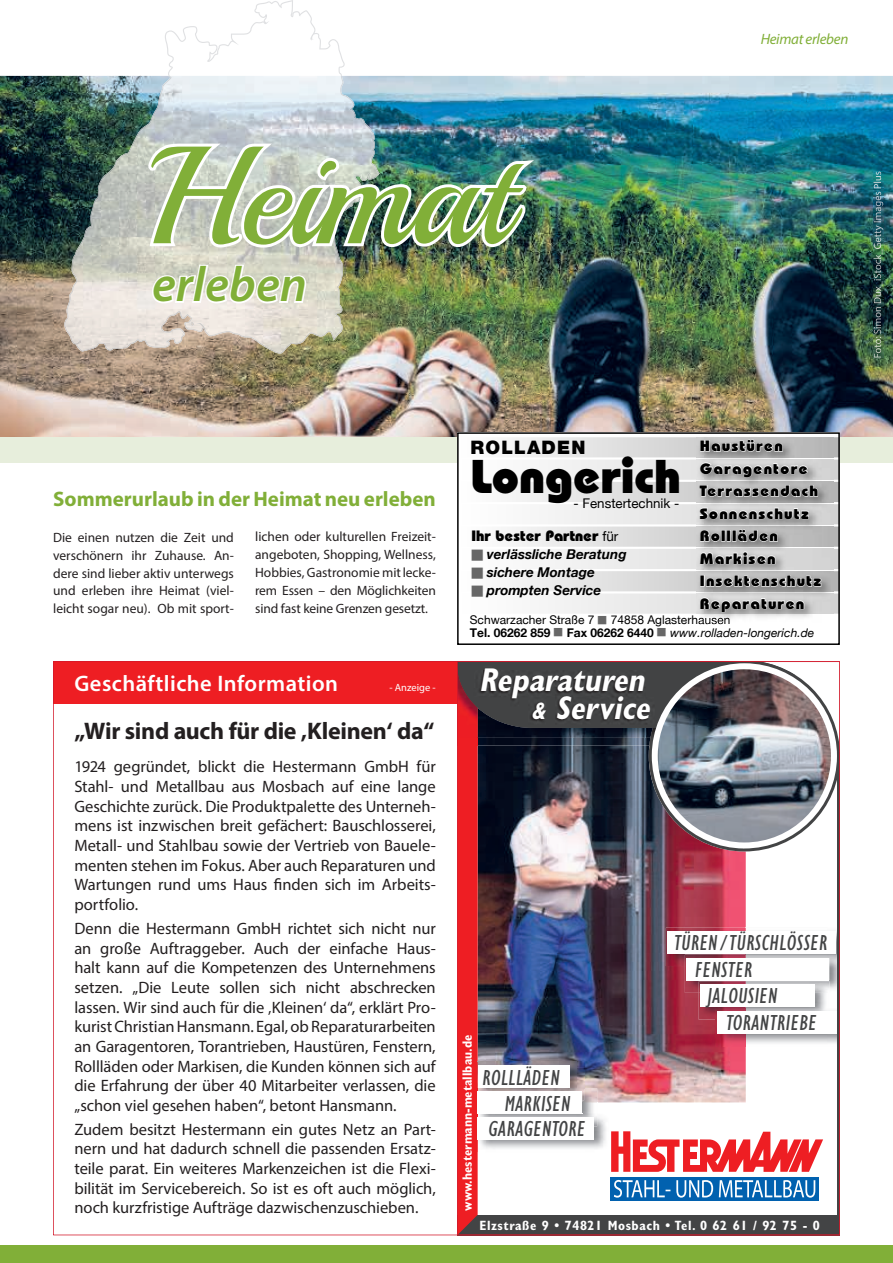
<style>
.page{position:relative;width:893px;height:1263px;background:#fff}
.page>*{position:absolute;margin:0;border:0;box-sizing:border-box;transform-origin:0 0}
.t1{font:138.45px "Playball";color:#81af38}
.t2{font:italic 600 49.5px "Myriad Pro";color:#81af38}
.t3{font:800 47.25px "Bauhaus";color:#000}
.t4{font:italic 700 condensed 33px/27.6px "Gill Sans";color:#fff;text-align:right;scale:.96 1}
.t5{font:700 24px "Myriad Pro";letter-spacing:-.015em;color:#231f20}
.t6{font:600 22.5px "Myriad Pro";letter-spacing:.02em;color:#fff}
.t7{font:condensed 22.35px "Gill Sans";color:#434445}
.t8{font:700 21px "Myriad Pro";color:#81af38}
.t9{font:900 18.45px "Helvetica Neue";letter-spacing:.065em;color:#000}
.t10{font:16.5px/19.6px "Myriad Pro";letter-spacing:-.005em;color:#231f20;text-align:justify}
.t11{font:800 15px/22.5px "Bauhaus";letter-spacing:.07em;color:#000;scale:1.05 1}
.t12{font:800 15px "Bauhaus";color:#000}
.t13{font:italic 15px "Myriad Pro";letter-spacing:-.02em;color:#81af38}
.t14{font:13.5px/18px "Myriad Pro";letter-spacing:-.01em;color:#231f20;text-align:justify}
.t15{font:italic 700 13.5px/18px "Helvetica Neue";color:#000}
.t16{font:700 condensed 13.5px "Gill Sans";letter-spacing:.04em;color:#fff}
.t17{font:700 condensed 13.5px "Gill Sans";color:#fff}
.t18{font:13.35px "Helvetica Neue";color:#000}
.t19{font:12px "Helvetica Neue";color:#000}
.t20{font:italic 12px "Helvetica Neue";color:#000}
.t21{font:700 12px "Helvetica Neue";color:#000}
.t22{font:10.5px "Myriad Pro";color:#fff}
.s1{font-family:"Helvetica Neue";font-weight:400;font-size:13.5px}
.s2{font-size:23.85px}
</style>
<div class="page">
<img style="left:0;top:75px;width:893px;height:1161px">
<img style="left:333px;top:76px;width:47px;height:64px">
<div style="left:0;top:1245px;width:893px;height:18px;background:#81af38"></div>
<div style="left:0;top:437px;width:893px;height:26px;background:#e7eedc"></div>
<img style="left:65px;top:76px;width:107px;height:274px">
<svg style="left:165px;top:0;width:180px;height:76px"></svg>
<img style="left:340px;top:76px;width:38px;height:64px">
<img style="left:145px;top:140px;width:407px;height:112px">
<svg style="left:151px;top:263px;width:157px;height:42px"></svg>
<img style="left:873px;top:172px;width:10px;height:185px">
<img style="left:53px;top:661px;width:787px;height:574px">
<svg style="left:457px;top:432px;width:383px;height:213px"></svg>
<div style="left:53px;top:490px;width:383px;height:127px;background:#fff"></div>
<svg style="left:457px;top:437px;width:382px;height:200px"></svg>
<h1 class="t1" style="left:145px;top:112px;width:367px">Heimat</h1>
<h2 class="t2" style="left:152px;top:258px;width:157px">erleben</h2>
<p class="t13" style="left:761px;top:29px;width:89px">Heimat erleben</p>
<p class="t8" style="left:53px;top:485px;width:384px">Sommerurlaub in der Heimat neu erleben</p>
<p class="t14" style="left:53px;top:528px;width:182px">Die einen nutzen die Zeit und verschönern ihr Zuhause. An&shy;dere sind lieber aktiv unterwegs und erleben ihre Heimat (viel&shy;leicht sogar neu). Ob mit sport-</p>
<p class="t14" style="left:255px;top:528px;width:182px">lichen oder kulturellen Freizeit&shy;angeboten, Shopping, Wellness, Hobbies, Gastronomie mitlecke&shy;rem Essen – den Möglichkeiten sind fast keine Grenzen gesetzt.</p>
<h3 class="t6" style="left:74px;top:669px;width:265px">Geschäftliche Information</h3>
<p class="t22" style="left:389px;top:681px;width:48px">- Anzeige -</p>
<h3 class="t5" style="left:74px;top:715px;width:361px">„Wir sind auch für die ‚Kleinen‘ da“</h3>
<p class="t10" style="left:74px;top:757px;width:363px">1924 gegründet, blickt die Hestermann GmbH für Stahl- und Metallbau aus Mosbach auf eine lange Geschichte zurück. Die Produktpalette des Unterneh&shy;mens ist inzwischen breit gefächert: Bauschlosserei, Metall- und Stahlbau sowie der Vertrieb von Bauele&shy;menten stehen im Fokus. Aber auch Reparaturen und Wartungen rund ums Haus finden sich im Arbeits&shy;portfolio.</p>
<p class="t10" style="left:74px;top:918px;width:363px">Denn die Hestermann GmbH richtet sich nicht nur an große Auftraggeber. Auch der einfache Haus&shy;halt kann auf die Kompetenzen des Unternehmens setzen. „Die Leute sollen sich nicht abschrecken lassen. Wir sind auch für die ‚Kleinen‘ da“, erklärt Pro&shy;kuristChristianHansmann. Egal,obReparaturarbeiten an Garagentoren, Torantrieben, Haustüren, Fenstern, Rollläden oder Markisen, die Kunden können sich auf die Erfahrung der über 40 Mitarbeiter verlassen, die „schon viel gesehen haben“, betont Hansmann.</p>
<p class="t10" style="left:74px;top:1119px;width:363px">Zudem besitzt Hestermann ein gutes Netz an Part&shy;nern und hat dadurch schnell die passenden Ersatz&shy;teile parat. Ein weiteres Markenzeichen ist die Flexi&shy;bilität im Servicebereich. So ist es oft auch möglich, noch kurzfristige Aufträge dazwischenzuschieben.</p>
<p class="t9" style="left:471px;top:437px;width:116px">ROLLADEN</p>
<h3 class="t3" style="left:470px;top:449px;width:212px">Longerich</h3>
<p class="t18" style="left:573px;top:495px;width:107px">- Fenstertechnik -</p>
<p class="t12" style="left:471px;top:527px;width:148px">Ihr bester Partner <span class="s1">für</span></p>
<p class="t15" style="left:487px;top:545px;width:141px">verlässliche Beratung sichere Montage prompten Service</p>
<p class="t11" style="left:700px;top:434px;width:117px">Haustüren<br>Garagentore<br>Terrassendach<br>Sonnenschutz<br>Rollläden<br>Markisen<br>Insektenschutz<br>Reparaturen</p>
<p class="t19" style="left:470px;top:613px;width:126px">Schwarzacher Straße 7</p>
<p class="t19" style="left:611px;top:613px;width:121px">74858 Aglasterhausen</p>
<p class="t21" style="left:470px;top:625px;width:82px">Tel. 06262 859</p>
<p class="t21" style="left:567px;top:625px;width:89px">Fax 06262 6440</p>
<p class="t20" style="left:670px;top:625px;width:146px">www.rolladen-longerich.de</p>
<h3 class="t4" style="left:479px;top:666px;width:186px">Reparaturen <span class="s2">&amp;</span> Service</h3>
<p class="t17" style="left:459px;top:1211px;width:178px;rotate:-90deg">www.hestermann-metallbau.de</p>
<h3 class="t7" style="left:482px;top:1065px;width:82px">ROLLLÄDEN</h3>
<h3 class="t7" style="left:504px;top:1091px;width:70px">MARKISEN</h3>
<h3 class="t7" style="left:488px;top:1116px;width:101px">GARAGENTORE</h3>
<h3 class="t7" style="left:673px;top:931px;width:158px">TÜREN/TÜRSCHLÖSSER</h3>
<h3 class="t7" style="left:694px;top:957px;width:62px">FENSTER</h3>
<h3 class="t7" style="left:707px;top:983px;width:75px">JALOUSIEN</h3>
<h3 class="t7" style="left:725px;top:1011px;width:95px">TORANTRIEBE</h3>
<p class="t16" style="left:480px;top:1218px;width:342px">Elzstraße 9 • 74821 Mosbach • Tel. 0 62 61 / 92 75 - 0</p>
</div>
